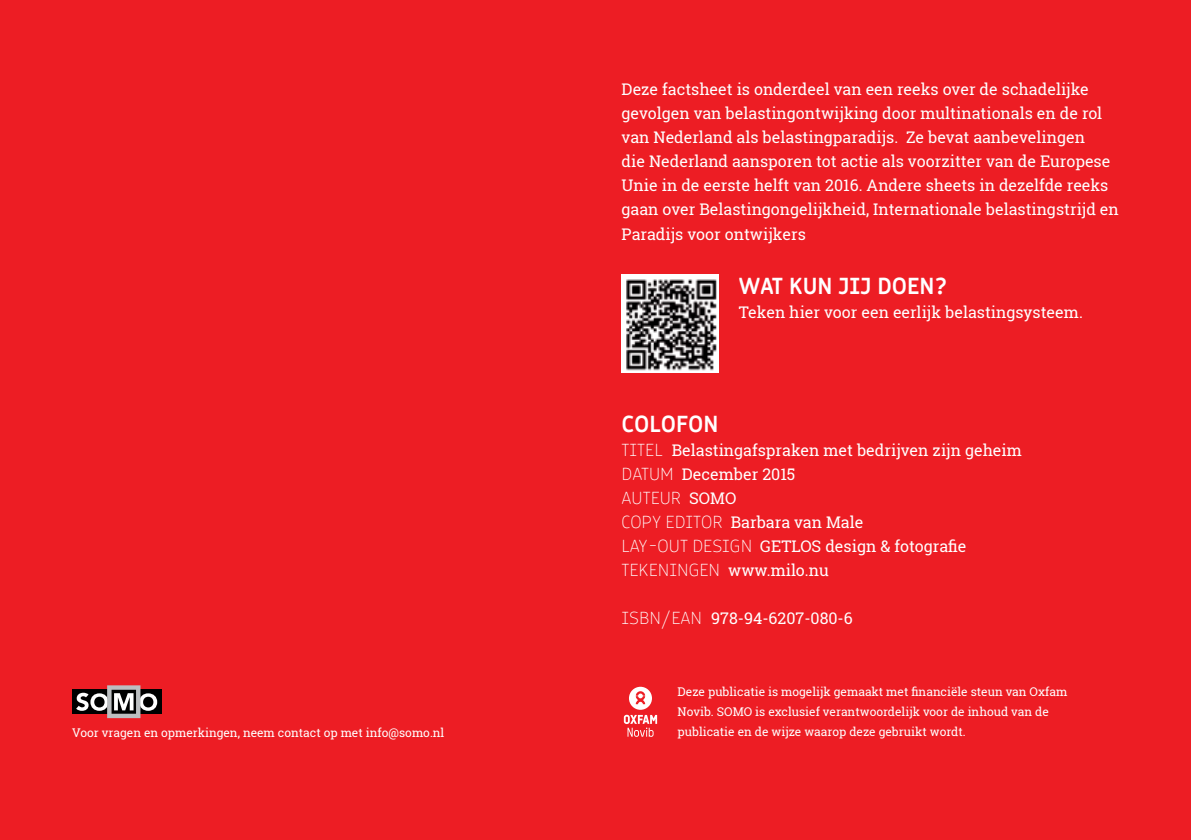
<style>
.page{position:relative;width:1191px;height:840px;background:#fff}
.page>*{position:absolute;margin:0;border:0;box-sizing:border-box;transform-origin:0 0}
.t1{font:700 24px "Logotyper";color:#fff}
.t2{font:200 18px "Logotyper";color:#fff}
.t3{font:16px/24px "Roboto Slab";color:#fff}
.t4{font:12px/20px "Roboto Slab";color:#fff}
.s1{font-family:"Logotyper";font-weight:200;font-size:18px}
.s2{font-family:"Roboto Slab";font-weight:400;font-size:16px}
</style>
<div class="page">
<div style="left:0;top:0;width:1191px;height:839px;background:#ed1d24"></div>
<svg style="left:625px;top:686px;width:32px;height:50px"></svg>
<div style="left:72px;top:689px;width:90px;height:24px;background:#000"></div>
<svg style="left:76px;top:685px;width:81px;height:32px"></svg>
<div style="left:621px;top:274px;width:98px;height:99px;background:#fff"></div>
<img style="left:626px;top:279px;width:91px;height:92px">
<p class="t3" style="left:621px;top:77px;width:499px">Deze factsheet is onderdeel van een reeks over de schadelijke gevolgen van belastingontwijking door multinationals en de rol van Nederland als belastingparadijs. Ze bevat aanbevelingen<br>die Nederland aansporen tot actie als voorzitter van de Europese Unie in de eerste helft van 2016. Andere sheets in dezelfde reeks gaan over Belastingongelijkheid, Internationale belastingstrijd en Paradijs voor ontwijkers</p>
<h1 class="t1" style="left:739px;top:272px;width:210px">WAT KUN JIJ DOEN?</h1>
<p class="t3" style="left:739px;top:299px;width:345px">Teken hier voor een eerlijk belastingsysteem.</p>
<h1 class="t1" style="left:621px;top:410px;width:98px">COLOFON</h1>
<p class="t3" style="left:621px;top:437px;width:402px"><span class="s1">TITEL</span> Belastingafspraken met bedrijven zijn geheim<br><span class="s1">DATUM</span> December 2015</p>
<p class="t2" style="left:621px;top:487px;width:116px">AUTEUR <span class="s2">SOMO</span></p>
<p class="t3" style="left:621px;top:509px;width:346px"><span class="s1">COPY EDITOR</span> Barbara van Male<br><span class="s1">LAY-OUT DESIGN</span> GETLOS design &amp; fotografie<br><span class="s1">TEKENINGEN</span> www.milo.nu</p>
<p class="t2" style="left:621px;top:607px;width:60px">ISBN/EAN</p>
<p class="t3" style="left:711px;top:605px;width:143px">978-94-6207-080-6</p>
<p class="t4" style="left:677px;top:681px;width:391px">Deze publicatie is mogelijk gemaakt met financiële steun van Oxfam<br>Novib. SOMO is exclusief verantwoordelijk voor de inhoud van de</p>
<p class="t4" style="left:72px;top:722px;width:374px">Voor vragen en opmerkingen, neem contact op met info@somo.nl</p>
<p class="t4" style="left:677px;top:721px;width:290px">publicatie en de wijze waarop deze gebruikt wordt.</p>
</div>
